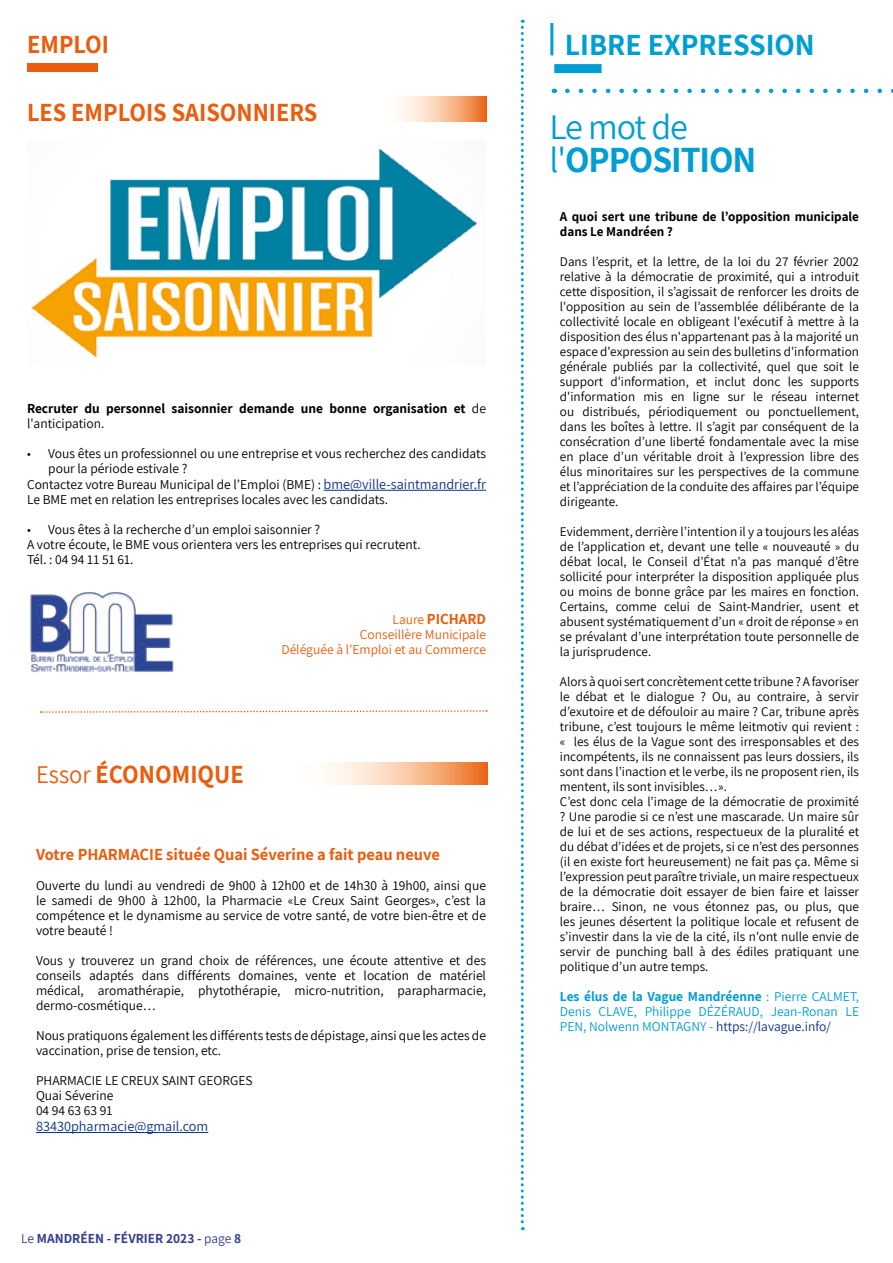
<style>
.page{position:relative;width:893px;height:1263px;background:#fff}
.page>*{position:absolute;margin:0;border:0;box-sizing:border-box;transform-origin:0 0}
.t1{font:700 36px/33px "Assistant";letter-spacing:-.03em;color:#009ed3}
.t2{font:700 30px "Assistant";color:#009ed3}
.t3{font:700 25.5px "Assistant";color:#e95d0f;scale:.96 1}
.t4{font:700 16.5px "Assistant";color:#e95d0f}
.t5{font:700 15px "Assistant";color:#e95d0f}
.t6{font:14.25px "Assistant";color:#0e3187}
.t7{font:13.5px/15px "Assistant";color:#000}
.t8{font:13.5px/15px "Assistant";color:#009ed3;text-align:justify}
.t9{font:700 13.5px/15px "Assistant";color:#000}
.t10{font:13.5px/15px "Assistant";color:#e95d0f;text-align:right}
.t11{font:700 13.5px "Assistant";color:#364090}
.t12{font:13.2px/15px "Assistant";color:#000;text-align:justify}
.t13{font:700 13.2px/15px "Assistant";color:#000}
.s1{font-weight:400}
.s2{font-family:"Myriad Pro"}
.s3{font-size:14.25px;color:#0e3187}
.s4{font-weight:400;font-size:13.5px}
.s5{font-weight:700}
.s6{color:#0e3187}
</style>
<div class="page">
<div style="left:554px;top:64px;width:48px;height:9px;background:#009ed3"></div>
<hr style="left:550px;top:23px;width:3px;height:32px;background:#009ed3">
<svg style="left:567px;top:89px;width:326px;height:4px"></svg>
<svg style="left:521px;top:20px;width:3px;height:1210px"></svg>
<div style="left:27px;top:63px;width:71px;height:9px;background:#e95d0f"></div>
<svg style="left:400px;top:96px;width:86px;height:26px;background:#f7bf9a"></svg>
<hr style="left:324px;top:490px;width:162px;height:1px;background:#0e3187">
<img style="left:31px;top:148px;width:447px;height:210px">
<hr style="left:36px;top:1132px;width:172px;height:1px;background:#0e3187">
<svg style="left:40px;top:710px;width:447px;height:3px"></svg>
<img style="left:30px;top:592px;width:144px;height:81px">
<svg style="left:328px;top:762px;width:160px;height:22px;background:#f7bf9a"></svg>
<h3 class="t3" style="left:27px;top:27px;width:87px">EMPLOI</h3>
<h3 class="t3" style="left:27px;top:95px;width:304px">LES EMPLOIS SAISONNIERS</h3>
<p class="t9" style="left:27px;top:400px;width:460px">Recruter du personnel saisonnier demande une bonne organisation et <span class="s1">de l'anticipation.</span></p>
<p class="t7" style="left:48px;top:445px;width:439px;text-indent:-21px"><span class="s2">•</span> Vous êtes un professionnel ou une entreprise et vous recherchez des candidats pour la période estivale ?</p>
<p class="t7" style="left:27px;top:476px;width:461px">Contactez votre Bureau Municipal de l’Emploi (BME) : <span class="s3">bme@ville-saintmandrier.fr<br></span>Le BME met en relation les entreprises locales avec les candidats.</p>
<p class="t7" style="left:27px;top:521px;width:395px"><span class="s2">•</span> Vous êtes à la recherche d’un emploi saisonnier ?<br>A votre écoute, le BME vous orientera vers les entreprises qui recrutent.<br>Tél. : 04 94 11 51 61.</p>
<p class="t5" style="left:393px;top:609px;width:95px"><span class="s4">Laure</span> PICHARD</p>
<p class="t10" style="left:281px;top:626px;width:206px">Conseillère Municipale<br>Déléguée à l’Emploi et au Commerce</p>
<h3 class="t3" style="left:36px;top:757px;width:218px"><span class="s1">Essor</span> ÉCONOMIQUE</h3>
<p class="t4" style="left:36px;top:843px;width:405px">Votre PHARMACIE située Quai Séverine a fait peau neuve</p>
<p class="t7" style="left:36px;top:877px;width:452px;text-align:justify">Ouverte du lundi au vendredi de 9h00 à 12h00 et de 14h30 à 19h00, ainsi que le samedi de 9h00 à 12h00, la Pharmacie «Le Creux Saint Georges», c’est la compétence et le dynamisme au service de votre santé, de votre bien-être et de votre beauté !</p>
<p class="t7" style="left:36px;top:952px;width:451px;text-align:justify">Vous y trouverez un grand choix de références, une écoute attentive et des conseils adaptés dans différents domaines, vente et location de matériel médical, aromathérapie, phytothérapie, micro-nutrition, parapharmacie, dermo-cosmétique…</p>
<p class="t7" style="left:36px;top:1027px;width:451px">Nous pratiquons également les différents tests de dépistage, ainsi que les actes de vaccination, prise de tension, etc.</p>
<p class="t7" style="left:36px;top:1072px;width:218px">PHARMACIE LE CREUX SAINT GEORGES<br>Quai Séverine<br>04 94 63 63 91</p>
<p class="t6" style="left:36px;top:1117px;width:174px">83430pharmacie@gmail.com</p>
<p class="t11" style="left:21px;top:1229px;width:221px"><span class="s1">Le</span> MANDRÉEN - FÉVRIER 2023 - <span class="s1">page</span> 8</p>
<h2 class="t2" style="left:565px;top:24px;width:251px">LIBRE EXPRESSION</h2>
<h1 class="t1" style="left:549px;top:109px;width:208px"><span class="s1">Le mot de l'</span>OPPOSITION</h1>
<p class="t13" style="left:560px;top:208px;width:301px">A quoi sert une tribune de l’opposition municipale dans Le Mandréen ?</p>
<p class="t12" style="left:560px;top:253px;width:301px">Dans l’esprit, et la lettre, de la loi du 27 février 2002 relative à la démocratie de proximité, qui a introduit cette disposition, il s’agissait de renforcer les droits de l'opposition au sein de l’assemblée délibérante de la collectivité locale en obligeant l'exécutif à mettre à la disposition des élus n'appartenant pas à la majorité un espace d'expression au sein des bulletins d'information générale publiés par la collectivité, quel que soit le support d'information, et inclut donc les supports d'information mis en ligne sur le réseau internet ou distribués, périodiquement ou ponctuellement, dans les boîtes à lettre. Il s’agit par conséquent de la consécration d’une liberté fondamentale avec la mise en place d’un véritable droit à l’expression libre des élus minoritaires sur les perspectives de la commune et l’appréciation de la conduite des affaires par l’équipe dirigeante.</p>
<p class="t12" style="left:560px;top:523px;width:301px">Evidemment, derrière l’intention il y a toujours les aléas de l’application et, devant une telle « nouveauté » du débat local, le Conseil d’État n’a pas manqué d’être sollicité pour interpréter la disposition appliquée plus ou moins de bonne grâce par les maires en fonction.<br>Certains, comme celui de Saint-Mandrier, usent et abusent systématiquement d’un « droit de réponse » en se prévalant d’une interprétation toute personnelle de la jurisprudence.</p>
<p class="t12" style="left:560px;top:673px;width:301px;text-align:left">Alors à quoi sert concrètement cette tribune ? A favoriser le débat et le dialogue ? Ou, au contraire, à servir d’exutoire et de défouloir au maire ? Car, tribune après tribune, c’est toujours le même leitmotiv qui revient : « les élus de la Vague sont des irresponsables et des incompétents, ils ne connaissent pas leurs dossiers, ils sont dans l’inaction et le verbe, ils ne proposent rien, ils mentent, ils sont invisibles…».<br>C’est donc cela l’image de la démocratie de proximité ? Une parodie si ce n’est une mascarade. Un maire sûr de lui et de ses actions, respectueux de la pluralité et du débat d’idées et de projets, si ce n’est des personnes (il en existe fort heureusement) ne fait pas ça. Même si l’expression peut paraître triviale, un maire respectueux de la démocratie doit essayer de bien faire et laisser braire… Sinon, ne vous étonnez pas, ou plus, que les jeunes désertent la politique locale et refusent de s’investir dans la vie de la cité, ils n'ont nulle envie de servir de punching ball à des édiles pratiquant une politique d’un autre temps.</p>
<p class="t8" style="left:560px;top:988px;width:301px"><span class="s5">Les élus de la Vague Mandréenne</span> : Pierre CALMET, Denis CLAVE, Philippe DÉZÉRAUD, Jean-Ronan LE PEN, Nolwenn MONTAGNY - <span class="s6">https://lavague.info/</span></p>
</div>
